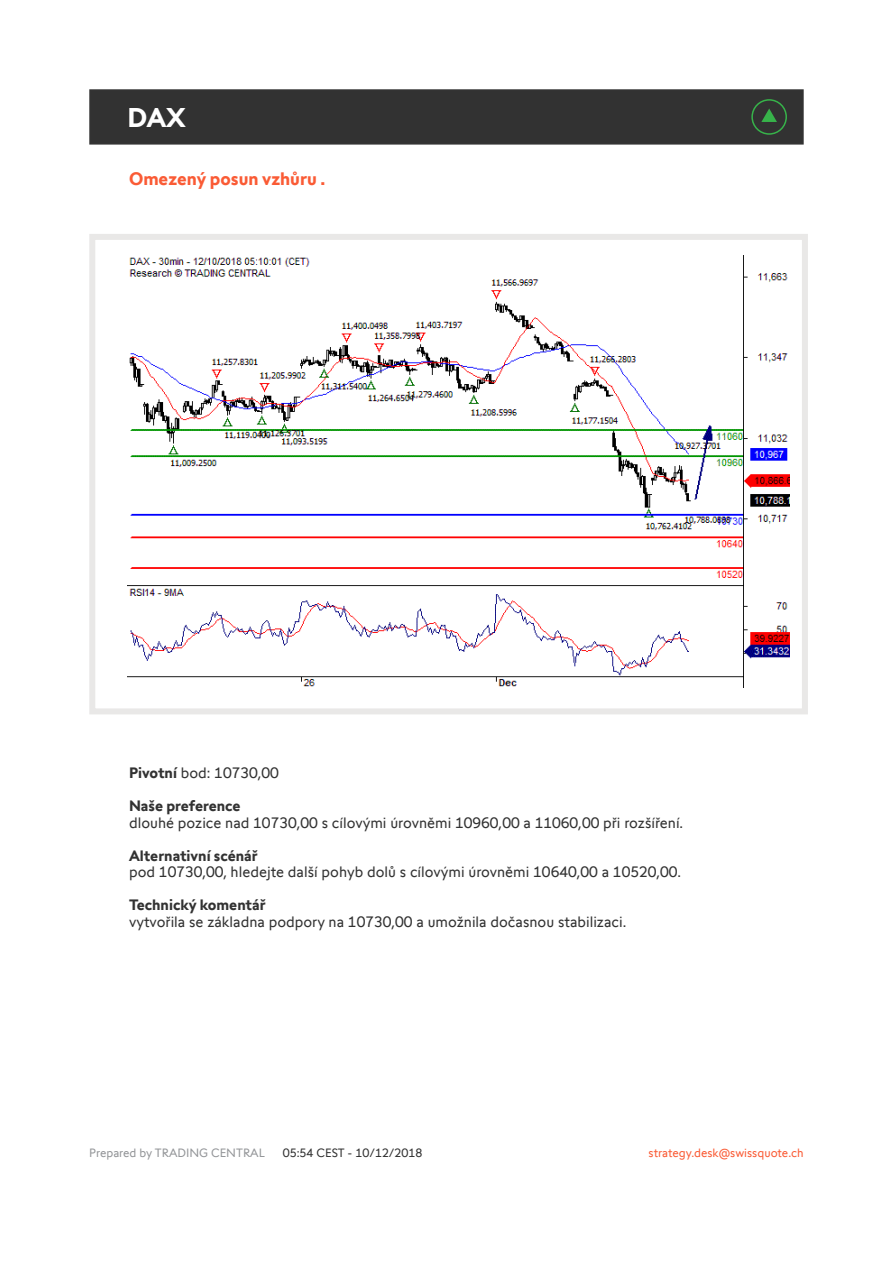
<style>
.page{position:relative;width:893px;height:1263px;background:#fff}
.page>*{position:absolute;margin:0;border:0;box-sizing:border-box;transform-origin:0 0}
.t1{font:700 27px "Swissquote CT";color:#fff}
.t2{font:700 18px "Swissquote CT";color:#fa5b35}
.t3{font:15px "Swissquote CT";color:#323232}
.t4{font:700 15px "Swissquote CT";color:#323232}
.t5{font:12px "Swissquote CT";color:#fa5b35}
.t6{font:12px "Swissquote CT";color:#939598}
.t7{font:12px "Swissquote CT";color:#323232}
.s1{font-weight:700}
</style>
<div class="page">
<div style="left:89px;top:234px;width:719px;height:480px;border:6px solid #e9e8e7"></div>
<div style="left:89px;top:89px;width:715px;height:56px;background:#323232;border:2px solid #323232"></div>
<img style="left:128px;top:255px;width:661px;height:432px">
<svg style="left:751px;top:99px;width:36px;height:36px"></svg>
<h1 class="t1" style="left:128px;top:101px;width:60px">DAX</h1>
<p class="t2" style="left:129px;top:168px;width:198px">Omezený posun vzhůru .</p>
<p class="t3" style="left:129px;top:764px;width:151px"><span class="s1">Pivotní</span> bod: 10730,00</p>
<p class="t4" style="left:129px;top:797px;width:113px">Naše preference</p>
<p class="t3" style="left:129px;top:814px;width:556px">dlouhé pozice nad 10730,00 s cílovými úrovněmi 10960,00 a 11060,00 při rozšíření.</p>
<p class="t4" style="left:129px;top:846px;width:130px">Alternativní scénář</p>
<p class="t3" style="left:129px;top:863px;width:554px">pod 10730,00, hledejte další pohyb dolů s cílovými úrovněmi 10640,00 a 10520,00.</p>
<p class="t4" style="left:129px;top:896px;width:138px">Technický komentář</p>
<p class="t3" style="left:129px;top:913px;width:499px">vytvořila se základna podpory na 10730,00 a umožnila dočasnou stabilizaci.</p>
<p class="t6" style="left:89px;top:1145px;width:177px">Prepared by TRADING CENTRAL</p>
<p class="t7" style="left:283px;top:1145px;width:141px">05:54 CEST - 10/12/2018</p>
<p class="t5" style="left:649px;top:1145px;width:157px">strategy.desk@swissquote.ch</p>
</div>
